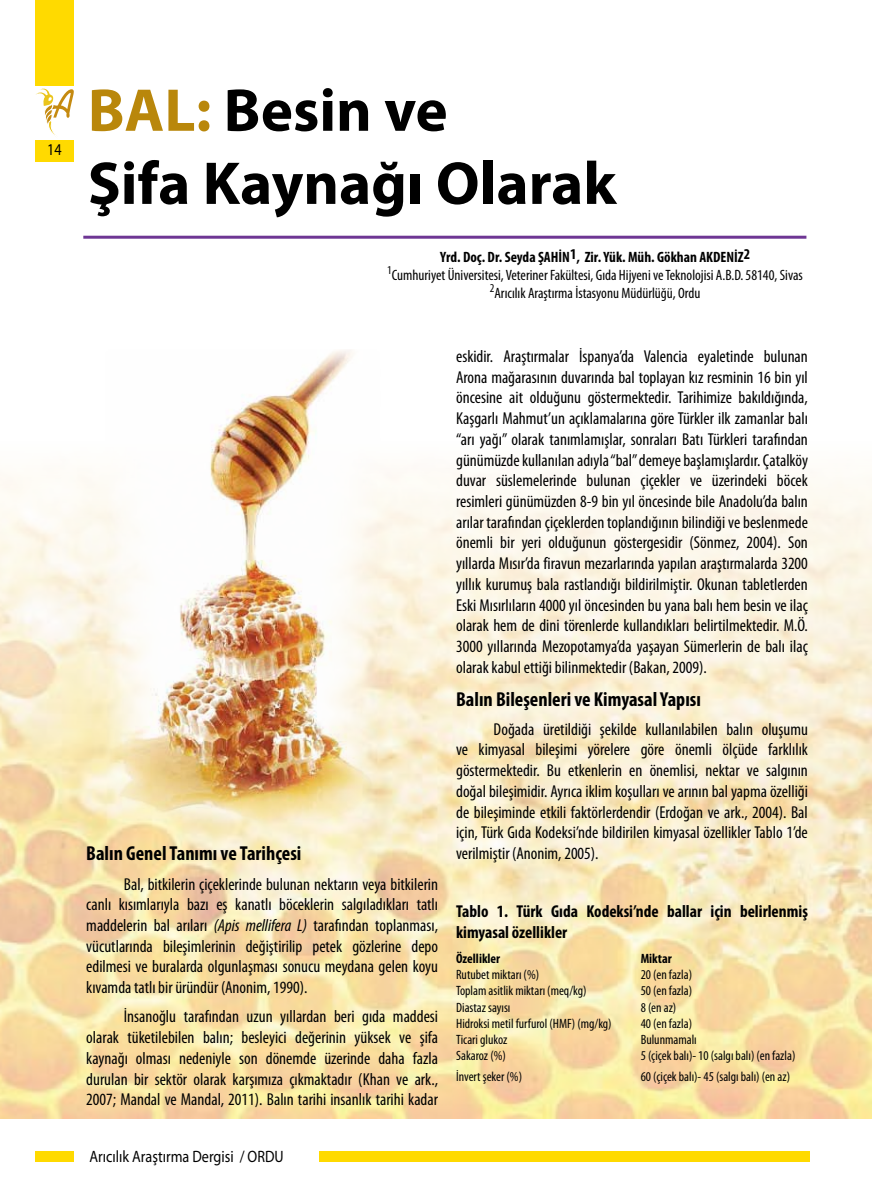
<style>
.page{position:relative;width:872px;height:1204px;background:#fff}
.page>*{position:absolute;margin:0;border:0;box-sizing:border-box;transform-origin:0 0}
.t1{font:700 60.9px/73.1px "Myriad Pro";color:#000}
.t2{font:700 condensed 20.25px "Myriad Pro";color:#000}
.t3{font:condensed 17.25px/20.7px "Myriad Pro";color:#000;text-align:justify}
.t4{font:700 condensed 17.25px/20.7px "Myriad Pro";color:#000}
.t5{font:16.5px "Myriad Pro";color:#000;scale:.86 1}
.t6{font:condensed 15px/18px "Myriad Pro";color:#000;text-align:center}
.t7{font:condensed 13.5px "Myriad Pro";color:#000}
.t8{font:700 condensed 13.5px "Myriad Pro";color:#000}
.s1{color:#b9870b}
.s2{font-weight:700}
.s3{font-style:italic}
</style>
<div class="page">
<div style="left:319px;top:1151px;width:490px;height:10px;background:#ffda00"></div>
<svg style="left:36px;top:88px;width:38px;height:47px"></svg>
<div style="left:36px;top:0;width:38px;height:85px;background:#ffda00"></div>
<div style="left:36px;top:140px;width:38px;height:22px;background:#ffda00"></div>
<div style="left:36px;top:1151px;width:38px;height:10px;background:#ffda00"></div>
<hr style="left:83px;top:236px;width:723px;height:3px;background:#6e3694">
<img style="left:106px;top:350px;width:274px;height:473px">
<p class="t5" style="left:47px;top:140px;width:18px">14</p>
<h1 class="t1" style="left:88px;top:72px;width:530px"><span class="s1">BAL:</span> Besin ve<br>Şifa Kaynağı Olarak</h1>
<p class="t6" style="left:387px;top:248px;width:417px"><span class="s2">Yrd. Doç. Dr. Seyda ŞAHİN</span><sup>1</sup><span class="s2">, Zir. Yük. Müh. Gökhan AKDENİZ</span><sup>2<br></sup><sup>1</sup>Cumhuriyet Üniversitesi, Veteriner Fakültesi, Gıda Hijyeni ve Teknolojisi A.B.D. 58140, Sivas<br><sup>2</sup>Arıcılık Araştırma İstasyonu Müdürlüğü, Ordu</p>
<p class="t2" style="left:86px;top:841px;width:217px">Balın Genel Tanımı ve Tarihçesi</p>
<p class="t3" style="left:86px;top:873px;width:353px;text-indent:38px">Bal, bitkilerin çiçeklerinde bulunan nektarın veya bitkilerin canlı kısımlarıyla bazı eş kanatlı böceklerin salgıladıkları tatlı maddelerin bal arıları <span class="s3">(Apis mellifera L)</span> tarafından toplanması, vücutlarında bileşimlerinin değiştirilip petek gözlerine depo edilmesi ve buralarda olgunlaşması sonucu meydana gelen koyu kıvamda tatlı bir üründür (Anonim, 1990).</p>
<p class="t3" style="left:86px;top:1006px;width:353px;text-indent:38px">İnsanoğlu tarafından uzun yıllardan beri gıda maddesi olarak tüketilebilen balın; besleyici değerinin yüksek ve şifa kaynağı olması nedeniyle son dönemde üzerinde daha fazla durulan bir sektör olarak karşımıza çıkmaktadır (Khan ve ark., 2007; Mandal ve Mandal, 2011). Balın tarihi insanlık tarihi kadar</p>
<p class="t5" style="left:90px;top:1146px;width:227px">Arıcılık Araştırma Dergisi / ORDU</p>
<p class="t3" style="left:456px;top:346px;width:353px">eskidir. Araştırmalar İspanya’da Valencia eyaletinde bulunan Arona mağarasının duvarında bal toplayan kız resminin 16 bin yıl öncesine ait olduğunu göstermektedir. Tarihimize bakıldığında, Kaşgarlı Mahmut’un açıklamalarına göre Türkler ilk zamanlar balı “arı yağı” olarak tanımlamışlar, sonraları Batı Türkleri tarafından günümüzde kullanılan adıyla “bal” demeye başlamışlardır. Çatalköy duvar süslemelerinde bulunan çiçekler ve üzerindeki böcek resimleri günümüzden 8-9 bin yıl öncesinde bile Anadolu’da balın arılar tarafından çiçeklerden toplandığının bilindiği ve beslenmede önemli bir yeri olduğunun göstergesidir (Sönmez, 2004). Son yıllarda Mısır’da firavun mezarlarında yapılan araştırmalarda 3200 yıllık kurumuş bala rastlandığı bildirilmiştir. Okunan tabletlerden Eski Mısırlıların 4000 yıl öncesinden bu yana balı hem besin ve ilaç olarak hem de dini törenlerde kullandıkları belirtilmektedir. M.Ö.<br>3000 yıllarında Mezopotamya’da yaşayan Sümerlerin de balı ilaç olarak kabul ettiği bilinmektedir (Bakan, 2009).</p>
<p class="t2" style="left:456px;top:686px;width:246px">Balın Bileşenleri ve Kimyasal Yapısı</p>
<p class="t3" style="left:456px;top:718px;width:353px;text-indent:38px">Doğada üretildiği şekilde kullanılabilen balın oluşumu ve kimyasal bileşimi yörelere göre önemli ölçüde farklılık göstermektedir. Bu etkenlerin en önemlisi, nektar ve salgının doğal bileşimidir. Ayrıca iklim koşulları ve arının bal yapma özelliği de bileşiminde etkili faktörlerdendir (Erdoğan ve ark., 2004). Bal için, Türk Gıda Kodeksi’nde bildirilen kimyasal özellikler Tablo 1’de verilmiştir (Anonim, 2005).</p>
<p class="t4" style="left:456px;top:900px;width:353px">Tablo 1. Türk Gıda Kodeksi’nde ballar için belirlenmiş kimyasal özellikler</p>
<p class="t8" style="left:456px;top:949px;width:46px">Özellikler</p>
<p class="t8" style="left:640px;top:949px;width:33px">Miktar</p>
<p class="t7" style="left:456px;top:966px;width:85px">Rutubet miktarı (%)</p>
<p class="t7" style="left:640px;top:966px;width:53px">20 (en fazla)</p>
<p class="t7" style="left:456px;top:982px;width:132px">Toplam asitlik miktarı (meq/kg)</p>
<p class="t7" style="left:640px;top:982px;width:53px">50 (en fazla)</p>
<p class="t7" style="left:456px;top:998px;width:56px">Diastaz sayısı</p>
<p class="t7" style="left:640px;top:998px;width:37px">8 (en az)</p>
<p class="t7" style="left:456px;top:1015px;width:157px">Hidroksi metil furfurol (HMF) (mg/kg)</p>
<p class="t7" style="left:640px;top:1015px;width:53px">40 (en fazla)</p>
<p class="t7" style="left:456px;top:1031px;width:53px">Ticari glukoz</p>
<p class="t7" style="left:640px;top:1031px;width:58px">Bulunmamalı</p>
<p class="t7" style="left:456px;top:1047px;width:51px">Sakaroz (%)</p>
<p class="t7" style="left:640px;top:1047px;width:156px">5 (çiçek balı)- 10 (salgı balı) (en fazla)</p>
<p class="t7" style="left:456px;top:1068px;width:67px">İnvert şeker (%)</p>
<p class="t7" style="left:640px;top:1068px;width:151px">60 (çiçek balı)- 45 (salgı balı) (en az)</p>
</div>
